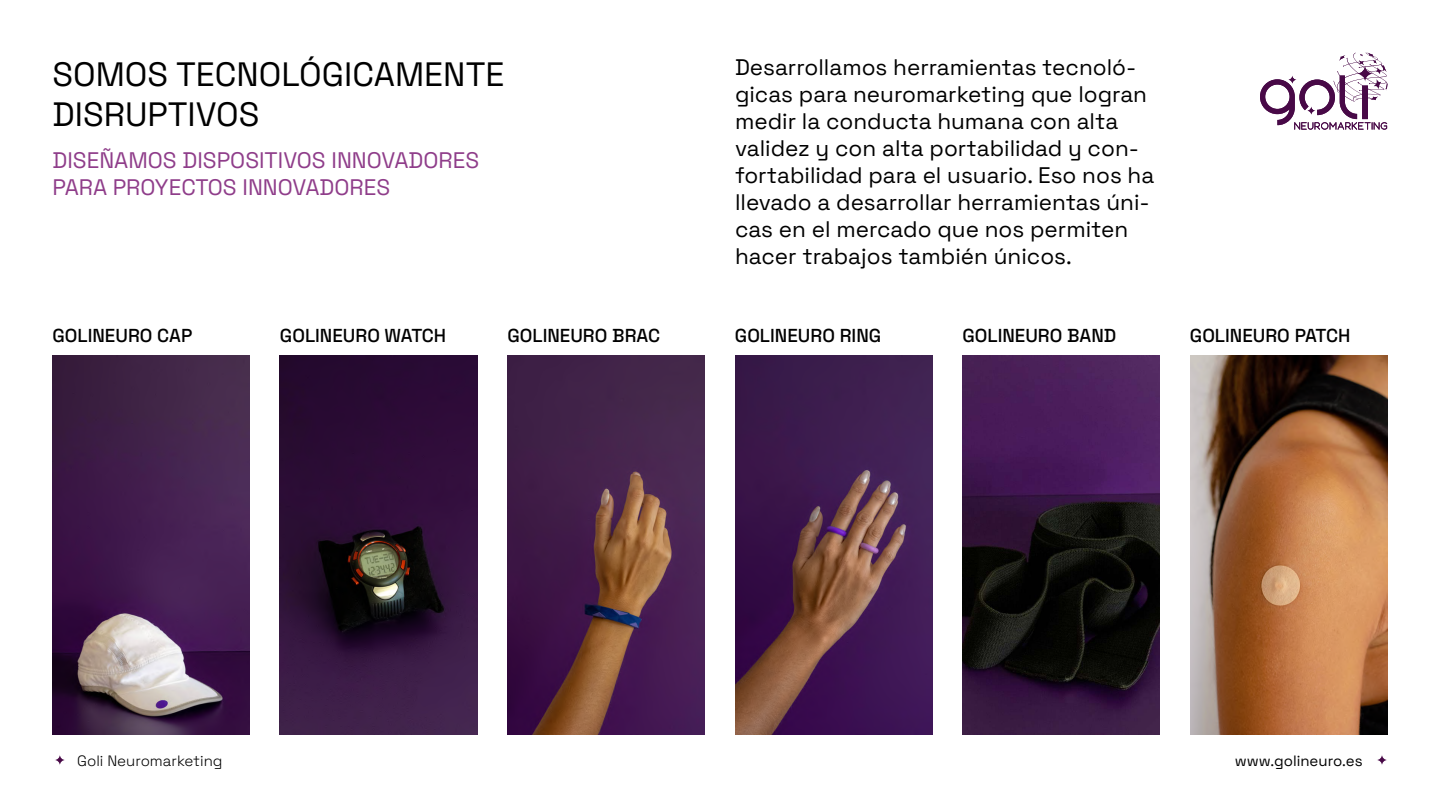
<style>
.page{position:relative;width:1440px;height:810px;background:#fff}
.page>*{position:absolute;margin:0;border:0;box-sizing:border-box;transform-origin:0 0}
.t1{font:300 33.75px/40.5px "Space Grotesk";color:#000}
.t2{font:300 22.5px/27px "Space Grotesk";color:#000}
.t3{font:300 22.5px/27px "Space Grotesk";color:#8f3d8a}
.t4{font:300 18.75px "Space Grotesk";color:#000}
.t5{font:300 15px "Space Grotesk";color:#000}
</style>
<div class="page">
<svg style="left:54px;top:754px;width:11px;height:12px"></svg>
<svg style="left:1376px;top:754px;width:12px;height:12px"></svg>
<svg style="left:1260px;top:52px;width:127px;height:78px"></svg>
<img style="left:52px;top:356px;width:198px;height:379px">
<img style="left:280px;top:356px;width:197px;height:379px">
<img style="left:508px;top:356px;width:197px;height:379px">
<img style="left:735px;top:356px;width:197px;height:379px">
<img style="left:962px;top:356px;width:198px;height:379px">
<img style="left:1190px;top:356px;width:198px;height:379px">
<h1 class="t1" style="left:52px;top:52px;width:454px">SOMOS TECNOLÓGICAMENTE<br>DISRUPTIVOS</h1>
<p class="t3" style="left:52px;top:146px;width:428px">DISEÑAMOS DISPOSITIVOS INNOVADORES<br>PARA PROYECTOS INNOVADORES</p>
<p class="t2" style="left:735px;top:52px;width:421px">Desarrollamos herramientas tecnoló&shy;gicas para neuromarketing que logran medir la conducta humana con alta validez y con alta portabilidad y con&shy;fortabilidad para el usuario. Eso nos ha llevado a desarrollar herramientas úni&shy;cas en el mercado que nos permiten hacer trabajos también únicos.</p>
<p class="t4" style="left:52px;top:322px;width:141px">GOLINEURO CAP</p>
<p class="t4" style="left:280px;top:322px;width:168px">GOLINEURO WATCH</p>
<p class="t4" style="left:507px;top:322px;width:154px">GOLINEURO BRAC</p>
<p class="t4" style="left:735px;top:322px;width:148px">GOLINEURO RING</p>
<p class="t4" style="left:962px;top:322px;width:155px">GOLINEURO BAND</p>
<p class="t4" style="left:1190px;top:322px;width:162px">GOLINEURO PATCH</p>
<p class="t5" style="left:77px;top:749px;width:147px">Goli Neuromarketing</p>
<p class="t5" style="left:1235px;top:749px;width:129px">www.golineuro.es</p>
</div>
